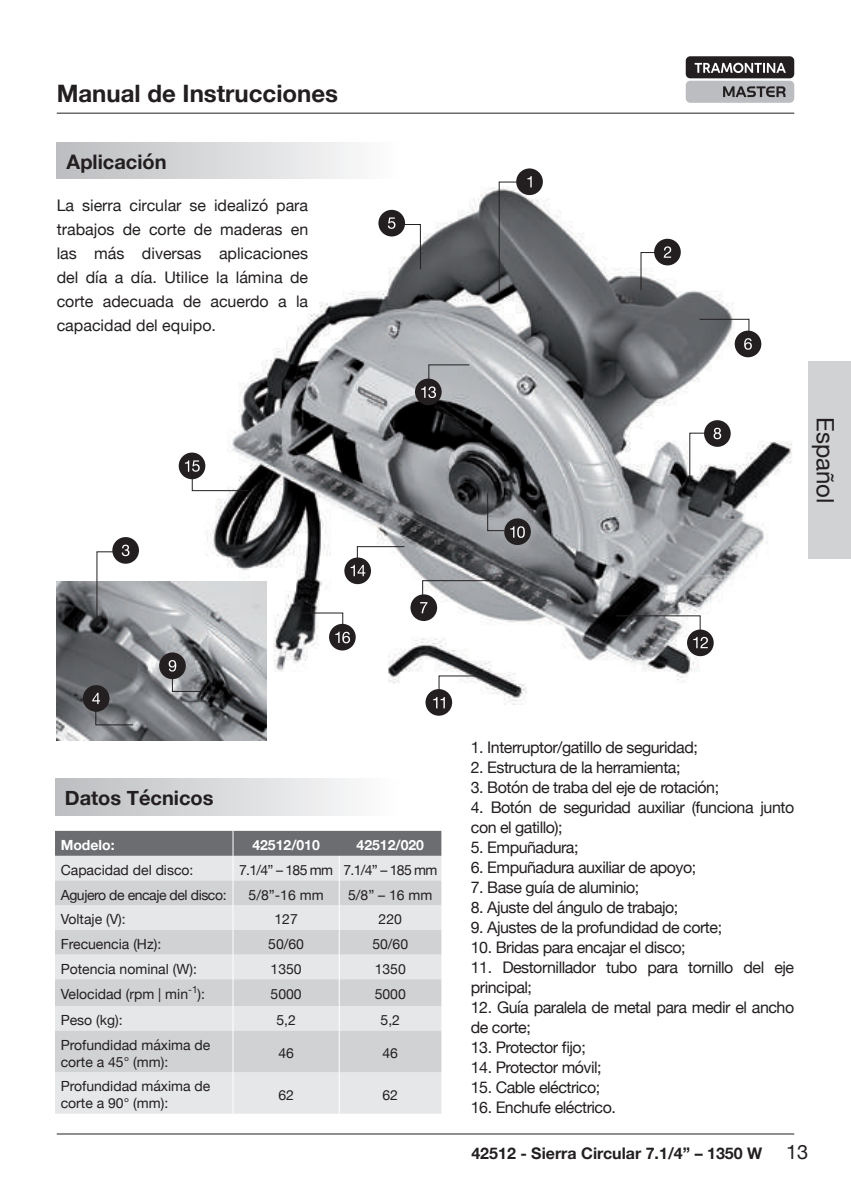
<style>
.page{position:relative;width:851px;height:1191px;background:#fff}
.page>*{position:absolute;margin:0;border:0;box-sizing:border-box;transform-origin:0 0}
.t1{font:700 24px "Helvetica Neue";color:#231f20}
.t2{font:24px "Helvetica Neue";color:#231f20}
.t3{font:700 20px "Helvetica Neue";color:#231f20}
.t4{font:16px/24px "Helvetica Neue";letter-spacing:-.03em;color:#231f20}
.t5{font:700 16px "Helvetica Neue";color:#231f20}
.t6{font:14px/16.8px "Helvetica Neue";color:#231f20}
.t7{font:700 14px "Helvetica Neue";color:#fff}
.t8{font:14px "Helvetica Neue";letter-spacing:-.05em;color:#231f20}
.t9{font:14px "Helvetica Neue";letter-spacing:-.03em;color:#231f20}
.s1{font-weight:400;font-size:20px}
</style>
<div class="page">
<hr style="left:57px;top:113px;width:737px;height:1px;background:#231f20">
<hr style="left:57px;top:1133px;width:737px;height:1px;background:#231f20">
<div style="left:808px;top:361px;width:42px;height:198px;background:#d1d2d4"></div>
<div style="left:685px;top:81px;width:109px;height:22px;background:#bcbdc0;border-radius:5px"></div>
<div style="left:685px;top:56px;width:109px;height:22px;background:#231f20;border-radius:5px"></div>
<svg style="left:723px;top:86px;width:62px;height:11px"></svg>
<svg style="left:694px;top:63px;width:91px;height:10px"></svg>
<img style="left:205px;top:176px;width:587px;height:528px">
<div style="left:57px;top:143px;width:346px;height:36px;background:linear-gradient(to right,#bcbdc0,#fdfdfe)"></div>
<div style="left:55px;top:778px;width:346px;height:37px;background:linear-gradient(to right,#bcbdc0,#fdfdfe)"></div>
<div style="left:55px;top:1072px;width:386px;height:41px;background:#e6e7e9"></div>
<div style="left:55px;top:1030px;width:386px;height:42px;background:#d1d2d4"></div>
<svg style="left:55px;top:831px;width:386px;height:199px;background:#cfd0d2"></svg>
<hr style="left:233px;top:1030px;width:1px;height:42px;background:#fff">
<hr style="left:339px;top:1030px;width:1px;height:42px;background:#fff">
<hr style="left:233px;top:1072px;width:1px;height:41px;background:#fff">
<hr style="left:339px;top:1072px;width:1px;height:41px;background:#fff">
<img style="left:57px;top:581px;width:209px;height:159px">
<div style="left:516px;top:168px;width:26px;height:27px;background:#231f20;border-radius:50%"></div>
<svg style="left:527px;top:176px;width:4px;height:11px"></svg>
<div style="left:378px;top:210px;width:27px;height:26px;background:#231f20;border-radius:50%"></div>
<svg style="left:388px;top:217px;width:7px;height:12px"></svg>
<div style="left:112px;top:537px;width:27px;height:27px;background:#231f20;border-radius:50%"></div>
<svg style="left:122px;top:544px;width:7px;height:12px"></svg>
<div style="left:410px;top:594px;width:27px;height:27px;background:#231f20;border-radius:50%"></div>
<div style="left:83px;top:685px;width:26px;height:26px;background:#231f20;border-radius:50%"></div>
<div style="left:704px;top:420px;width:26px;height:27px;background:#231f20;border-radius:50%"></div>
<svg style="left:498px;top:181px;width:20px;height:115px;background:#636467"></svg>
<svg style="left:96px;top:551px;width:20px;height:73px"></svg>
<svg style="left:420px;top:579px;width:81px;height:34px"></svg>
<svg style="left:401px;top:223px;width:20px;height:47px"></svg>
<svg style="left:688px;top:428px;width:33px;height:55px"></svg>
<div style="left:734px;top:331px;width:27px;height:26px;background:#231f20;border-radius:50%"></div>
<svg style="left:698px;top:318px;width:53px;height:32px"></svg>
<div style="left:159px;top:652px;width:27px;height:27px;background:#231f20;border-radius:50%"></div>
<svg style="left:169px;top:660px;width:44px;height:32px"></svg>
<svg style="left:92px;top:693px;width:42px;height:33px"></svg>
<div style="left:654px;top:239px;width:26px;height:26px;background:#231f20;border-radius:50%"></div>
<svg style="left:640px;top:246px;width:31px;height:45px"></svg>
<div style="left:504px;top:518px;width:27px;height:27px;background:#231f20;border-radius:50%"></div>
<svg style="left:486px;top:492px;width:38px;height:46px;background:#6f7073"></svg>
<div style="left:425px;top:689px;width:27px;height:26px;background:#231f20;border-radius:50%"></div>
<svg style="left:433px;top:675px;width:51px;height:33px"></svg>
<div style="left:179px;top:452px;width:26px;height:27px;background:#231f20;border-radius:50%"></div>
<svg style="left:185px;top:460px;width:64px;height:31px"></svg>
<div style="left:415px;top:378px;width:26px;height:27px;background:#231f20;border-radius:50%"></div>
<svg style="left:421px;top:364px;width:49px;height:34px"></svg>
<div style="left:344px;top:557px;width:27px;height:27px;background:#231f20;border-radius:50%"></div>
<svg style="left:350px;top:545px;width:55px;height:31px"></svg>
<div style="left:687px;top:629px;width:26px;height:27px;background:#231f20;border-radius:50%"></div>
<svg style="left:615px;top:615px;width:92px;height:33px"></svg>
<div style="left:329px;top:624px;width:26px;height:26px;background:#231f20;border-radius:50%"></div>
<svg style="left:300px;top:612px;width:50px;height:31px"></svg>
<h1 class="t1" style="left:57px;top:75px;width:283px">Manual de Instrucciones</h1>
<p class="t3" style="left:67px;top:146px;width:101px">Aplicación</p>
<p class="t4" style="left:57px;top:194px;width:253px;text-align:justify">La sierra circular se idealizó para trabajos de corte de maderas en las más diversas aplicaciones del día a día. Utilice la lámina de corte adecuada de acuerdo a la capacidad del equipo.</p>
<h1 class="t2" style="left:842px;top:417px;width:88px;rotate:90deg">Español</h1>
<p class="t3" style="left:65px;top:782px;width:150px">Datos Técnicos</p>
<p class="t7" style="left:61px;top:834px;width:55px">Modelo:</p>
<p class="t7" style="left:252px;top:834px;width:69px">42512/010</p>
<p class="t7" style="left:356px;top:834px;width:69px">42512/020</p>
<p class="t6" style="left:61px;top:862px;width:134px">Capacidad del disco:</p>
<p class="t8" style="left:239px;top:860px;width:200px">7.1/4” – 185 mm 7.1/4” – 185 mm</p>
<p class="t9" style="left:61px;top:884px;width:167px">Agujero de encaje del disco:</p>
<p class="t6" style="left:248px;top:887px;width:76px">5/8”-16 mm</p>
<p class="t6" style="left:348px;top:887px;width:86px">5/8” – 16 mm</p>
<p class="t6" style="left:61px;top:911px;width:67px">Voltaje (V):</p>
<p class="t6" style="left:274px;top:911px;width:25px">127</p>
<p class="t6" style="left:378px;top:911px;width:25px">220</p>
<p class="t6" style="left:61px;top:936px;width:102px">Frecuencia (Hz):</p>
<p class="t6" style="left:268px;top:936px;width:37px">50/60</p>
<p class="t6" style="left:372px;top:936px;width:37px">50/60</p>
<p class="t6" style="left:61px;top:961px;width:138px">Potencia nominal (W):</p>
<p class="t6" style="left:270px;top:961px;width:33px">1350</p>
<p class="t6" style="left:374px;top:961px;width:33px">1350</p>
<p class="t6" style="left:61px;top:986px;width:146px">Velocidad (rpm | min<sup>-1</sup>):</p>
<p class="t6" style="left:270px;top:986px;width:33px">5000</p>
<p class="t6" style="left:374px;top:986px;width:33px">5000</p>
<p class="t6" style="left:61px;top:1012px;width:63px">Peso (kg):</p>
<p class="t6" style="left:276px;top:1012px;width:21px">5,2</p>
<p class="t6" style="left:380px;top:1012px;width:21px">5,2</p>
<p class="t6" style="left:61px;top:1037px;width:151px">Profundidad máxima de corte a 45° (mm):</p>
<p class="t6" style="left:278px;top:1045px;width:17px">46</p>
<p class="t6" style="left:382px;top:1045px;width:17px">46</p>
<p class="t6" style="left:61px;top:1078px;width:151px">Profundidad máxima de corte a 90° (mm):</p>
<p class="t6" style="left:278px;top:1087px;width:17px">62</p>
<p class="t6" style="left:382px;top:1087px;width:17px">62</p>
<p class="t4" style="left:471px;top:735px;width:228px">1. Interruptor/gatillo de seguridad;</p>
<p class="t4" style="left:471px;top:755px;width:211px">2. Estructura de la herramienta;</p>
<p class="t4" style="left:471px;top:775px;width:250px">3. Botón de traba del eje de rotación;</p>
<p class="t4" style="left:471px;top:797px;width:325px;line-height:20px">4. Botón de seguridad auxiliar (funciona junto con el gatillo);</p>
<p class="t4" style="left:471px;top:835px;width:109px">5. Empuñadura;</p>
<p class="t4" style="left:471px;top:855px;width:227px">6. Empuñadura auxiliar de apoyo;</p>
<p class="t4" style="left:471px;top:875px;width:170px">7. Base guía de aluminio;</p>
<p class="t4" style="left:471px;top:895px;width:209px">8. Ajuste del ángulo de trabajo;</p>
<p class="t4" style="left:471px;top:915px;width:253px">9. Ajustes de la profundidad de corte;</p>
<p class="t4" style="left:471px;top:935px;width:216px">10. Bridas para encajar el disco;</p>
<p class="t4" style="left:471px;top:957px;width:325px;line-height:20px">11. Destornillador tubo para tornillo del eje principal;</p>
<p class="t4" style="left:471px;top:997px;width:325px;line-height:20px">12. Guía paralela de metal para medir el ancho de corte;</p>
<p class="t4" style="left:471px;top:1035px;width:116px">13. Protector fijo;</p>
<p class="t4" style="left:471px;top:1055px;width:132px">14. Protector móvil;</p>
<p class="t4" style="left:471px;top:1075px;width:131px">15. Cable eléctrico;</p>
<p class="t4" style="left:471px;top:1095px;width:146px">16. Enchufe eléctrico.</p>
<p class="t5" style="left:471px;top:1140px;width:338px">42512 - Sierra Circular 7.1/4” – 1350 W <span class="s1">13</span></p>
</div>
